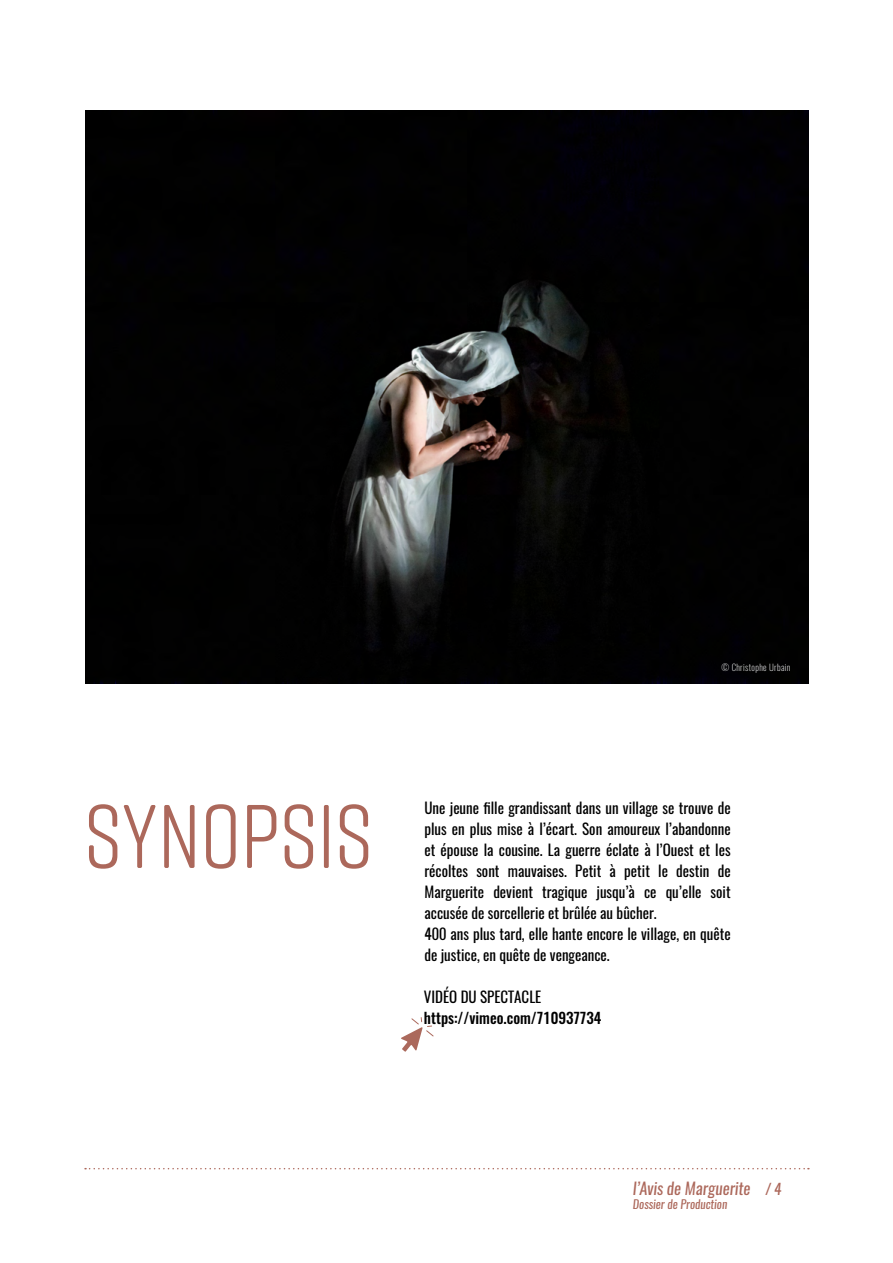
<style>
.page{position:relative;width:893px;height:1263px;background:#fff}
.page>*{position:absolute;margin:0;border:0;box-sizing:border-box;transform-origin:0 0}
.t1{font:90px "Rift Soft";color:#ac685b}
.t2{font:italic 16.5px "Oswald";color:#ac685b}
.t3{font:15px/21px "Oswald";color:#000}
.t4{font:500 15px "Oswald";color:#000}
.t5{font:italic 12px "Oswald";color:#ac685b}
.t6{font:200 9px "Oswald";letter-spacing:.04em;color:#fff}
.s1{font-size:15px}
</style>
<div class="page">
<svg style="left:85px;top:1168px;width:724px;height:1px"></svg>
<img style="left:85px;top:110px;width:723px;height:573px">
<svg style="left:401px;top:1017px;width:33px;height:35px"></svg>
<h1 class="t1" style="left:84px;top:773px;width:290px">SYNOPSIS</h1>
<p class="t6" style="left:721px;top:661px;width:70px">© Christophe Urbain</p>
<p class="t3" style="left:424px;top:797px;width:308px">Une jeune fille grandissant dans un village se trouve de plus en plus mise à l’écart. Son amoureux l’abandonne et épouse la cousine. La guerre éclate à l’Ouest et les récoltes sont mauvaises. Petit à petit le destin de Marguerite devient tragique jusqu’à ce qu’elle soit accusée de sorcellerie et brûlée au bûcher.<br>400 ans plus tard, elle hante encore le village, en quête de justice, en quête de vengeance.</p>
<p class="t3" style="left:424px;top:986px;width:119px">VIDÉO DU SPECTACLE</p>
<p class="t4" style="left:424px;top:1007px;width:179px">https://vimeo.com/710937734</p>
<p class="t2" style="left:633px;top:1176px;width:150px">l’Avis de Marguerite <span class="s1">/ 4</span></p>
<p class="t5" style="left:633px;top:1196px;width:96px">Dossier de Production</p>
</div>
